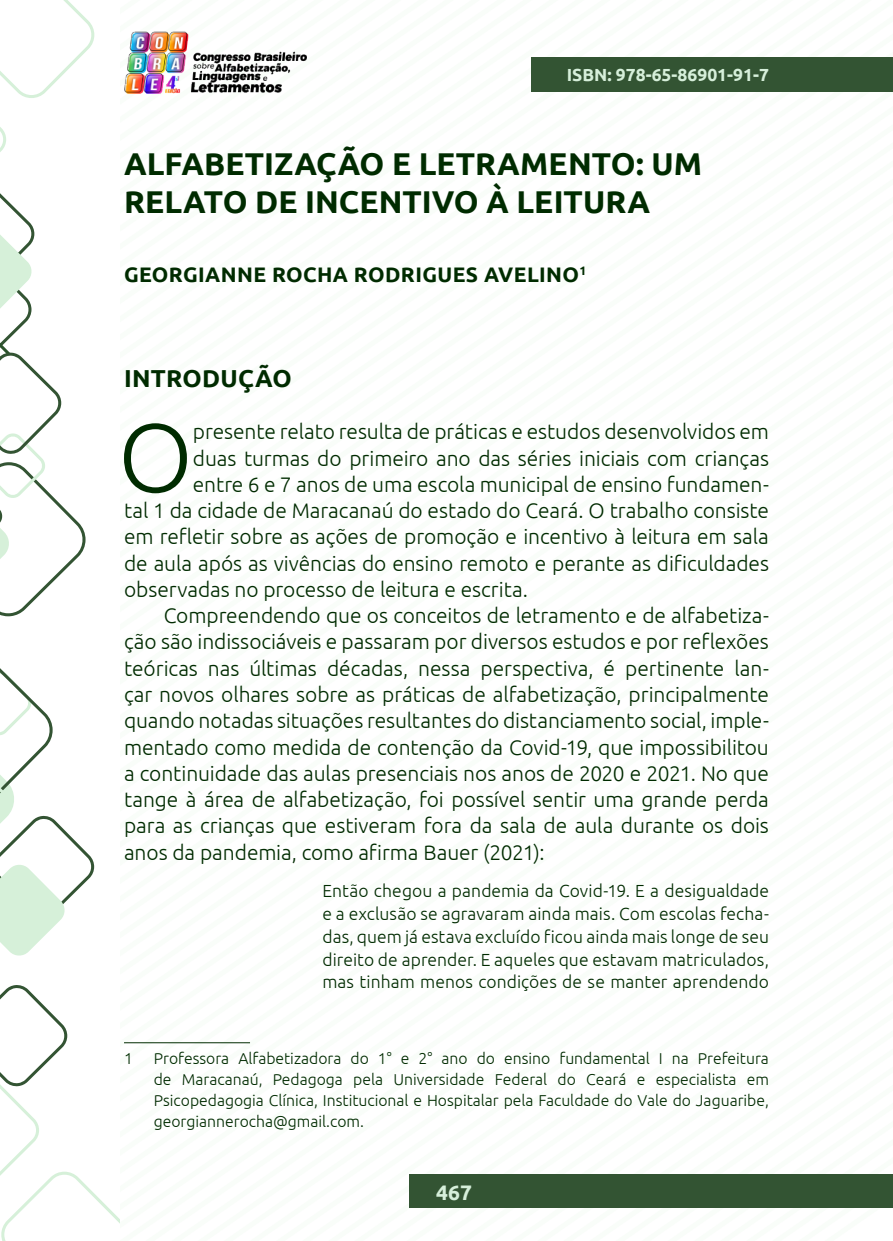
<style>
.page{position:relative;width:893px;height:1241px;background:#fff}
.page>*{position:absolute;margin:0;border:0;box-sizing:border-box;transform-origin:0 0}
._7_CAPITULAR{font:300 96.77px "Ubuntu";color:#002b00}
._0_TÍTULO{font:700 31.5px/37.8px "Ubuntu";color:#002b00}
._9_SUBTÍTULO{font:700 24.5px "Ubuntu";letter-spacing:.01em;color:#002b00}
._8_CORPO{font:300 21px/26.2px "Ubuntu";letter-spacing:-.005em;color:#002b00;text-align:justify}
._7_CAPITULAR-2{font:300 21px "Ubuntu";letter-spacing:-.005em;color:#002b00}
._1_AUTOR{font:700 21px "Ubuntu";letter-spacing:.02em;color:#002b00}
.t1{font:700 21px "Ubuntu";color:#d6efda}
._12_CITACAO{font:300 17.5px/22.8px "Ubuntu";letter-spacing:.005em;color:#002b00;text-align:justify}
.t2{font:700 17.5px "Ubuntu";color:#d6efda}
._5_RODAPÉ{font:300 15.75px/21px "Ubuntu";color:#002b00;text-align:justify}
</style>
<div class="page">
<div style="left:410px;top:1174px;width:483px;height:33px;background:#335433"></div>
<img style="left:124px;top:31px;width:182px;height:62px">
<div style="left:532px;top:57px;width:361px;height:35px;background:#335433"></div>
<svg style="left:0;top:985px;width:119px;height:255px"></svg>
<svg style="left:0;top:0;width:94px;height:616px"></svg>
<svg style="left:0;top:668px;width:94px;height:288px"></svg>
<hr style="left:124px;top:1042px;width:126px;height:1px;background:#002b00">
<p class="t2" style="left:567px;top:64px;width:204px">ISBN: 978-65-86901-91-7</p>
<p class="_0_TÍTULO" style="left:124px;top:144px;width:579px">ALFABETIZAÇÃO E LETRAMENTO: UM<br>RELATO DE INCENTIVO À LEITURA</p>
<p class="_1_AUTOR" style="left:124px;top:261px;width:464px">GEORGIANNE ROCHA RODRIGUES AVELINO<sup>1</sup></p>
<p class="_9_SUBTÍTULO" style="left:124px;top:363px;width:169px">INTRODUÇÃO</p>
<p class="_7_CAPITULAR" style="left:118px;top:399px;width:76px">O</p>
<p class="_7_CAPITULAR-2" style="left:193px;top:419px;width:578px">presente relato resulta de práticas e estudos desenvolvidos em</p>
<p class="_7_CAPITULAR-2" style="left:193px;top:445px;width:578px">duas turmas do primeiro ano das séries iniciais com crianças</p>
<p class="_7_CAPITULAR-2" style="left:193px;top:471px;width:577px">entre 6 e 7 anos de uma escola municipal de ensino fundamen-</p>
<p class="_7_CAPITULAR-2" style="left:124px;top:498px;width:646px">tal 1 da cidade de Maracanaú do estado do Ceará. O trabalho consiste</p>
<p class="_7_CAPITULAR-2" style="left:124px;top:524px;width:646px">em refletir sobre as ações de promoção e incentivo à leitura em sala</p>
<p class="_7_CAPITULAR-2" style="left:124px;top:550px;width:646px">de aula após as vivências do ensino remoto e perante as dificuldades</p>
<p class="_7_CAPITULAR-2" style="left:124px;top:576px;width:406px">observadas no processo de leitura e escrita.</p>
<p class="_8_CORPO" style="left:124px;top:602px;width:646px;text-indent:40px">Compreendendo que os conceitos de letramento e de alfabetiza&shy;ção são indissociáveis e passaram por diversos estudos e por reflexões teóricas nas últimas décadas, nessa perspectiva, é pertinente lan&shy;çar novos olhares sobre as práticas de alfabetização, principalmente quando notadas situações resultantes do distanciamento social, imple&shy;mentado como medida de contenção da Covid-19, que impossibilitou a continuidade das aulas presenciais nos anos de 2020 e 2021. No que tange à área de alfabetização, foi possível sentir uma grande perda para as crianças que estiveram fora da sala de aula durante os dois anos da pandemia, como afirma Bauer (2021):</p>
<p class="_12_CITACAO" style="left:322px;top:879px;width:448px">Então chegou a pandemia da Covid-19. E a desigualdade e a exclusão se agravaram ainda mais. Com escolas fecha&shy;das, quem já estava excluído ficou ainda mais longe de seu direito de aprender. E aqueles que estavam matriculados, mas tinham menos condições de se manter aprendendo</p>
<p class="_5_RODAPÉ" style="left:124px;top:1047px;width:10px">1</p>
<p class="_5_RODAPÉ" style="left:154px;top:1047px;width:617px">Professora Alfabetizadora do 1° e 2° ano do ensino fundamental I na Prefeitura de Maracanaú, Pedagoga pela Universidade Federal do Ceará e especialista em Psicopedagogia Clínica, Institucional e Hospitalar pela Faculdade do Vale do Jaguaribe, georgiannerocha@gmail.com.</p>
<p class="t1" style="left:436px;top:1178px;width:37px">467</p>
</div>
